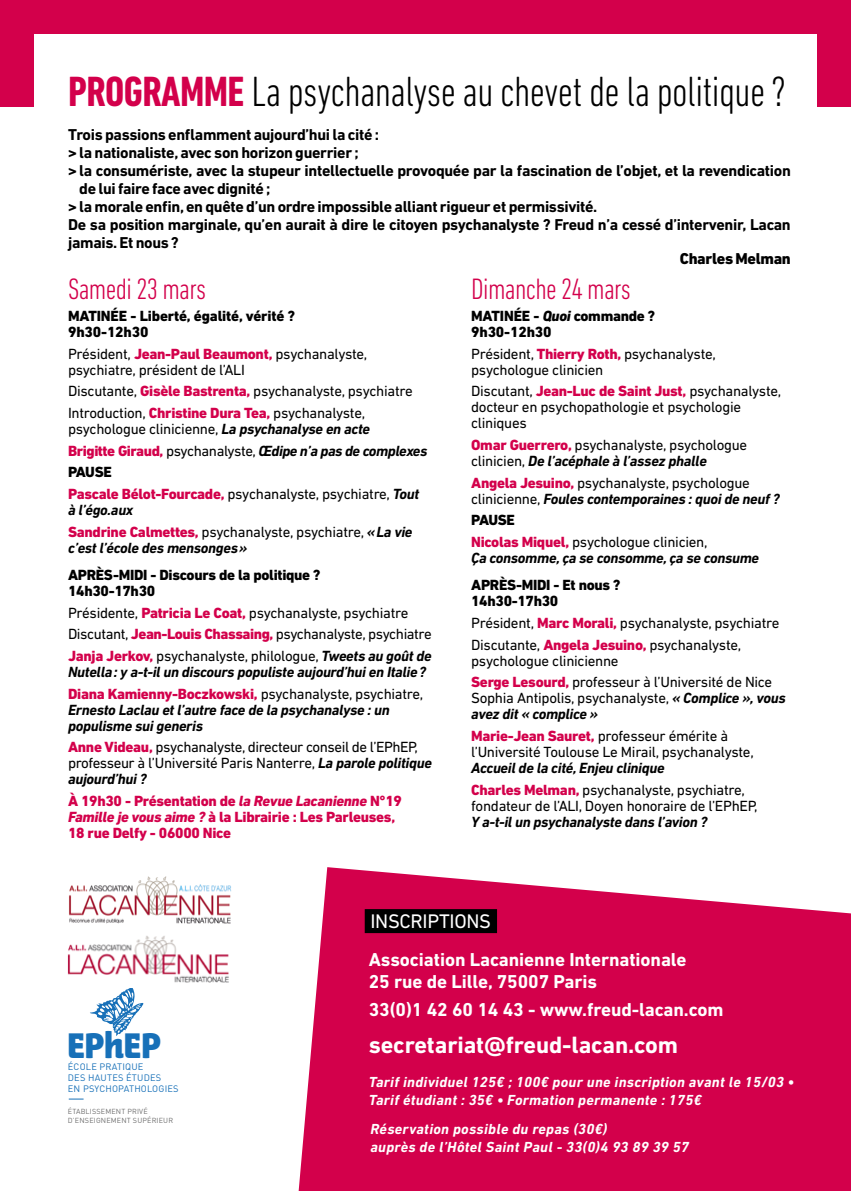
<style>
.page{position:relative;width:851px;height:1191px;background:#fff}
.page>*{position:absolute;margin:0;border:0;box-sizing:border-box;transform-origin:0 0}
.t1{font:300 condensed 43px "DIN Next LT Pro";letter-spacing:-.015em;color:#000}
.t2{font:900 33.4px "Jaures";color:#1770b8}
.texte_prog_ALI{font:300 condensed 30px "DIN Next LT Pro";letter-spacing:-.02em;color:#d3004b}
.t3{font:700 24px "DIN Next LT Pro";letter-spacing:-.005em;color:#fff}
.organisateurs{font:20px "DIN Next LT Pro";letter-spacing:-.015em;color:#fff}
.t4{font:700 19px "DIN Next LT Pro";letter-spacing:-.005em;color:#fff}
.texte_prog_ALI-2{font:700 16px/18px "DIN Next LT Pro";letter-spacing:-.02em;color:#000}
.texte_prog_ALI-3{font:800 16px "DIN Next LT Pro";letter-spacing:-.02em;color:#000}
.t5{font:15px/16px "DIN Next LT Pro";letter-spacing:-.02em;color:#000}
.t6{font:italic 700 15px/16px "DIN Next LT Pro";letter-spacing:-.02em;color:#000}
.texte_prog_ALI-4{font:800 15px "DIN Next LT Pro";letter-spacing:-.02em;color:#000}
.t7{font:800 15px/16px "DIN Next LT Pro";letter-spacing:-.02em;color:#d3004b}
.t8{font:italic 700 14.8px/17.8px "DIN Next LT Pro";letter-spacing:.02em;color:#fff}
.t9{font:9.2px/11px "DIN";letter-spacing:.02em;color:#1770b8}
.t10{font:7.2px/8.8px "DIN";letter-spacing:.02em;color:#6e6e6e}
.s1{font-weight:700;color:#d3004b}
.s2{font-style:italic}
.s3{font-weight:800;color:#d3004b}
.s4{font-weight:700;font-style:italic}
.s5{font-weight:800;font-style:normal;color:#d3004b}
.s6{font-weight:400;font-style:normal}
</style>
<div class="page">
<div style="left:0;top:0;width:850px;height:106px;background:#d3004b"></div>
<div style="left:34px;top:34px;width:782px;height:112px;background:#fff"></div>
<svg style="left:298px;top:867px;width:552px;height:324px;background:#d7185c"></svg>
<div style="left:364px;top:909px;width:133px;height:24px;background:#000"></div>
<img style="left:69px;top:876px;width:163px;height:48px">
<svg style="left:69px;top:1098px;width:15px;height:1px"></svg>
<svg style="left:90px;top:988px;width:54px;height:48px"></svg>
<img style="left:67px;top:936px;width:162px;height:47px">
<p class="t1" style="left:68px;top:67px;width:719px"><span class="s1">PROGRAMME</span> La psychanalyse au chevet de la politique ?</p>
<p class="texte_prog_ALI-2" style="left:68px;top:126px;width:312px">Trois passions enflamment aujourd’hui la cité :</p>
<p class="texte_prog_ALI-2" style="left:68px;top:144px;width:292px">&gt; la nationaliste, avec son horizon guerrier ;</p>
<p class="texte_prog_ALI-2" style="left:79px;top:162px;width:713px;text-indent:-11px">&gt; la consumériste, avec la stupeur intellectuelle provoquée par la fascination de l’objet, et la revendication de lui faire face avec dignité ;</p>
<p class="texte_prog_ALI-2" style="left:68px;top:198px;width:530px">&gt; la morale enfin, en quête d’un ordre impossible alliant rigueur et permissivité.</p>
<p class="texte_prog_ALI-2" style="left:68px;top:216px;width:724px">De sa position marginale, qu’en aurait à dire le citoyen psychanalyste ? Freud n’a cessé d’intervenir, Lacan jamais. Et nous ?</p>
<p class="texte_prog_ALI-3" style="left:679px;top:249px;width:112px">Charles Melman</p>
<p class="texte_prog_ALI" style="left:471px;top:272px;width:161px">Dimanche 24 mars</p>
<p class="texte_prog_ALI-4" style="left:471px;top:307px;width:185px">MATINÉE - <span class="s2">Quoi</span> commande ?</p>
<p class="texte_prog_ALI-4" style="left:471px;top:323px;width:82px">9h30-12h30</p>
<p class="t5" style="left:471px;top:345px;width:246px">Président, <span class="s3">Thierry Roth,</span> psychanalyste, psychologue clinicien</p>
<p class="t5" style="left:471px;top:383px;width:311px">Discutant, <span class="s3">Jean-Luc de Saint Just,</span> psychanalyste, docteur en psychopathologie et psychologie cliniques</p>
<p class="t5" style="left:471px;top:436px;width:277px"><span class="s3">Omar Guerrero,</span> psychanalyste, psychologue clinicien, <span class="s4">De l’acéphale à l’assez phalle</span></p>
<p class="t5" style="left:471px;top:474px;width:310px"><span class="s3">Angela Jesuino,</span> psychanalyste, psychologue clinicienne, <span class="s4">Foules contemporaines : quoi de neuf ?</span></p>
<p class="texte_prog_ALI-4" style="left:471px;top:511px;width:45px">PAUSE</p>
<p class="t6" style="left:471px;top:534px;width:289px"><span class="s5">Nicolas Miquel,</span> <span class="s6">psychologue clinicien,<br></span>Ça consomme, ça se consomme, ça se consume</p>
<p class="texte_prog_ALI-4" style="left:471px;top:576px;width:151px">APRÈS-MIDI - Et nous ?</p>
<p class="texte_prog_ALI-4" style="left:471px;top:592px;width:89px">14h30-17h30</p>
<p class="t5" style="left:471px;top:614px;width:309px">Président, <span class="s3">Marc Morali,</span> psychanalyste, psychiatre</p>
<p class="t5" style="left:471px;top:636px;width:271px">Discutante, <span class="s3">Angela Jesuino,</span> psychanalyste, psychologue clinicienne</p>
<p class="t5" style="left:471px;top:674px;width:316px"><span class="s3">Serge Lesourd,</span> professeur à l’Université de Nice<br>Sophia Antipolis, psychanalyste, <span class="s4">« Complice », vous avez dit « complice »</span></p>
<p class="t5" style="left:471px;top:727px;width:284px"><span class="s3">Marie-Jean Sauret,</span> professeur émérite à l’Université Toulouse Le Mirail, psychanalyste,<br><span class="s4">Accueil de la cité, Enjeu clinique</span></p>
<p class="t5" style="left:471px;top:781px;width:288px"><span class="s3">Charles Melman,</span> psychanalyste, psychiatre, fondateur de l’ALI, Doyen honoraire de l’EPhEP,<br><span class="s4">Y a-t-il un psychanalyste dans l’avion ?</span></p>
<p class="texte_prog_ALI" style="left:68px;top:272px;width:139px">Samedi 23 mars</p>
<p class="texte_prog_ALI-4" style="left:68px;top:307px;width:228px">MATINÉE - Liberté, égalité, vérité ?</p>
<p class="texte_prog_ALI-4" style="left:68px;top:323px;width:82px">9h30-12h30</p>
<p class="t5" style="left:68px;top:345px;width:301px">Président, <span class="s3">Jean-Paul Beaumont,</span> psychanalyste, psychiatre, président de l’ALI</p>
<p class="t5" style="left:68px;top:383px;width:346px">Discutante, <span class="s3">Gisèle Bastrenta,</span> psychanalyste, psychiatre</p>
<p class="t5" style="left:68px;top:404px;width:303px">Introduction, <span class="s3">Christine Dura Tea,</span> psychanalyste, psychologue clinicienne, <span class="s4">La psychanalyse en acte</span></p>
<p class="t6" style="left:68px;top:442px;width:361px"><span class="s5">Brigitte Giraud,</span> <span class="s6">psychanalyste,</span> Œdipe n’a pas de complexes</p>
<p class="texte_prog_ALI-4" style="left:68px;top:463px;width:45px">PAUSE</p>
<p class="t5" style="left:68px;top:485px;width:352px"><span class="s3">Pascale Bélot-Fourcade,</span> psychanalyste, psychiatre, <span class="s4">Tout à l’égo.aux</span></p>
<p class="t6" style="left:68px;top:523px;width:346px"><span class="s5">Sandrine Calmettes,</span> <span class="s6">psychanalyste, psychiatre,</span> «La vie c’est l’école des mensonges»</p>
<p class="texte_prog_ALI-4" style="left:68px;top:566px;width:254px">APRÈS-MIDI - Discours de la politique ?</p>
<p class="texte_prog_ALI-4" style="left:68px;top:582px;width:89px">14h30-17h30</p>
<p class="t5" style="left:68px;top:604px;width:342px">Présidente, <span class="s3">Patricia Le Coat,</span> psychanalyste, psychiatre</p>
<p class="t5" style="left:68px;top:626px;width:365px">Discutant, <span class="s3">Jean-Louis Chassaing,</span> psychanalyste, psychiatre</p>
<p class="t6" style="left:68px;top:648px;width:365px"><span class="s5">Janja Jerkov,</span> <span class="s6">psychanalyste, philologue,</span> Tweets au goût de<br>Nutella: y a-t-il un discours populiste aujourd’hui en Italie?</p>
<p class="t6" style="left:68px;top:685px;width:357px"><span class="s5">Diana Kamienny-Boczkowski,</span> <span class="s6">psychanalyste, psychiatre,<br></span>Ernesto Laclau et l’autre face de la psychanalyse : un populisme sui generis</p>
<p class="t5" style="left:68px;top:739px;width:365px"><span class="s3">Anne Videau,</span> psychanalyste, directeur conseil de l’EPhEP, professeur à l’Université Paris Nanterre, <span class="s4">La parole politique aujourd’hui ?</span></p>
<p class="t7" style="left:68px;top:793px;width:335px">À 19h30 - Présentation de <span class="s2">la Revue Lacanienne</span> N°19<br><span class="s2">Famille je vous aime ?</span> à la Librairie : Les Parleuses,<br>18 rue Delfy - 06000 Nice</p>
<p class="t2" style="left:67px;top:1025px;width:95px">EPhEP</p>
<p class="t9" style="left:68px;top:1061px;width:112px">ÉCOLE PRATIQUE<br>DES HAUTES ÉTUDES<br>EN PSYCHOPATHOLOGIES</p>
<p class="t10" style="left:68px;top:1107px;width:107px">ÉTABLISSEMENT PRIVÉ<br>D’ENSEIGNEMENT SUPÉRIEUR</p>
<p class="organisateurs" style="left:370px;top:909px;width:122px">INSCRIPTIONS</p>
<p class="t4" style="left:369px;top:948px;width:319px">Association Lacanienne Internationale</p>
<p class="t4" style="left:369px;top:970px;width:230px">25 rue de Lille, 75007 Paris</p>
<p class="t4" style="left:369px;top:998px;width:356px">33(0)1 42 60 14 43 - www.freud-lacan.com</p>
<p class="t3" style="left:369px;top:1030px;width:311px">secretariat@freud-lacan.com</p>
<p class="t8" style="left:369px;top:1073px;width:427px">Tarif individuel 125€ ; 100€ pour une inscription avant le 15/03 •<br>Tarif étudiant : 35€ • Formation permanente : 175€</p>
<p class="t8" style="left:370px;top:1120px;width:320px">Réservation possible du repas (30€)<br>auprès de l’Hôtel Saint Paul - 33(0)4 93 89 39 57</p>
</div>
